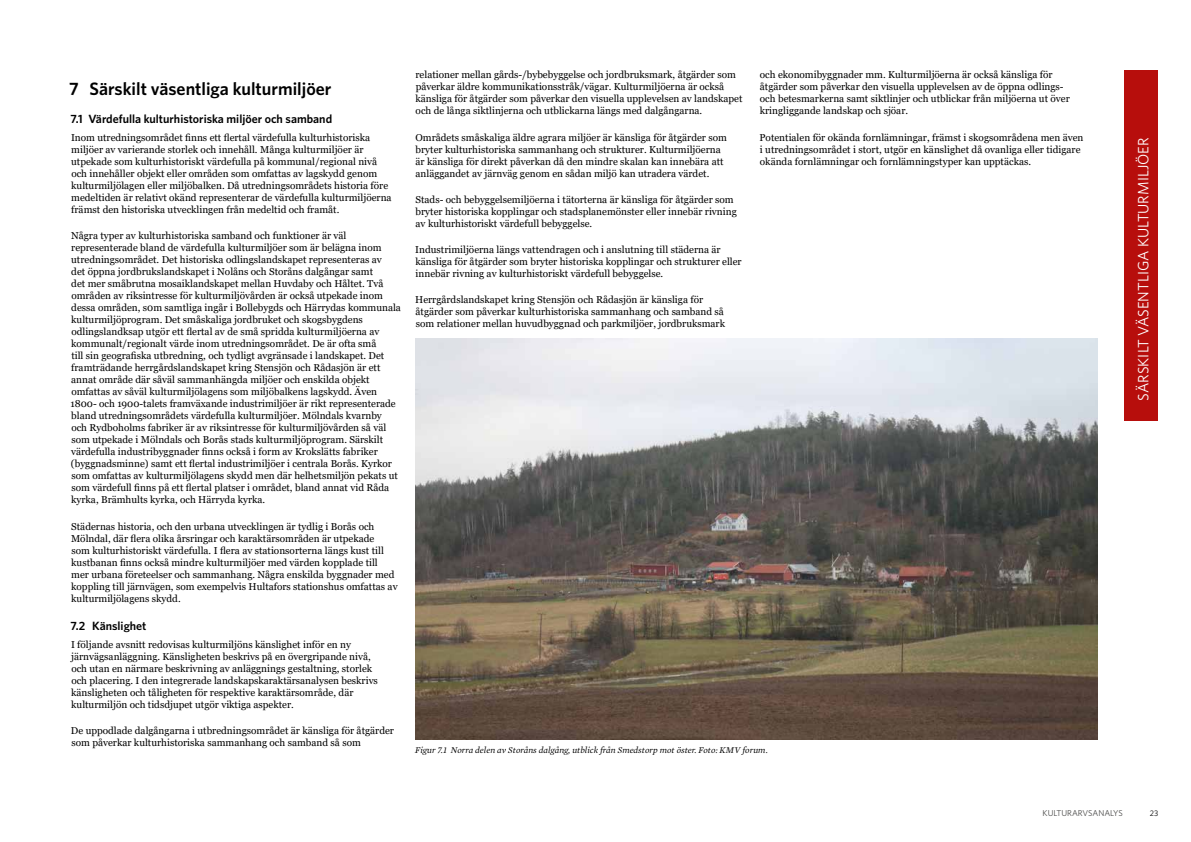
<style>
.page{position:relative;width:1191px;height:842px;background:#fff}
.page>*{position:absolute;margin:0;border:0;box-sizing:border-box;transform-origin:0 0}
.t1{font:600 18px "Whitney";color:#000}
.t2{font:15px "A Whitney";color:#fff}
.t3{font:600 12px "Whitney";color:#000}
.t4{font:10px/12px "Georgia";color:#000}
.t5{font:italic 9px "Mercury Text G1";color:#000}
.t6{font:8.5px "A Whitney";color:#4a4a49}
.t7{font:8px "A Whitney";color:#000}
</style>
<div class="page">
<img style="left:416px;top:339px;width:681px;height:401px">
<div style="left:1124px;top:71px;width:33px;height:350px;background:#b70e0c"></div>
<h1 class="t1" style="left:69px;top:77px;width:264px">7 Särskilt väsentliga kulturmiljöer</h1>
<p class="t3" style="left:70px;top:111px;width:263px">7.1 Värdefulla kulturhistoriska miljöer och samband</p>
<p class="t4" style="left:71px;top:132px;width:322px">Inom utredningsområdet finns ett flertal värdefulla kulturhistoriska miljöer av varierande storlek och innehåll. Många kulturmiljöer är utpekade som kulturhistoriskt värdefulla på kommunal/regional nivå och innehåller objekt eller områden som omfattas av lagskydd genom kulturmiljölagen eller miljöbalken. Då utredningsområdets historia före medeltiden är relativt okänd representerar de värdefulla kulturmiljöerna främst den historiska utvecklingen från medeltid och framåt.</p>
<p class="t4" style="left:70px;top:230px;width:332px">Några typer av kulturhistoriska samband och funktioner är väl representerade bland de värdefulla kulturmiljöer som är belägna inom utredningsområdet. Det historiska odlingslandskapet representeras av<br>det öppna jordbrukslandskapet i Nolåns och Storåns dalgångar samt<br>det mer småbrutna mosaiklandskapet mellan Huvdaby och Håltet. Två områden av riksintresse för kulturmiljövården är också utpekade inom dessa områden, s0m samtliga ingår i Bollebygds och Härrydas kommunala kulturmiljöprogram. Det småskaliga jordbruket och skogsbygdens odlingslandksap utgör ett flertal av de små spridda kulturmiljöerna av kommunalt/regionalt värde inom utredningsområdet. De är ofta små<br>till sin geografiska utbredning, och tydligt avgränsade i landskapet. Det framträdande herrgårdslandskapet kring Stensjön och Rådasjön är ett annat område där såväl sammanhängda miljöer och enskilda objekt omfattas av såväl kulturmiljölagens som miljöbalkens lagskydd. Även 1800- och 1900-talets framväxande industrimiljöer är rikt representerade bland utredningsområdets värdefulla kulturmiljöer. Mölndals kvarnby<br>och Rydboholms fabriker är av riksintresse för kulturmiljövården så väl som utpekade i Mölndals och Borås stads kulturmiljöprogram. Särskilt värdefulla industribyggnader finns också i form av Krokslätts fabriker (byggnadsminne) samt ett flertal industrimiljöer i centrala Borås. Kyrkor som omfattas av kulturmiljölagens skydd men där helhetsmiljön pekats ut som värdefull finns på ett flertal platser i området, bland annat vid Råda kyrka, Brämhults kyrka, och Härryda kyrka.</p>
<p class="t4" style="left:71px;top:520px;width:328px">Städernas historia, och den urbana utvecklingen är tydlig i Borås och Mölndal, där flera olika årsringar och karaktärsområden är utpekade<br>som kulturhistoriskt värdefulla. I flera av stationsorterna längs kust till kustbanan finns också mindre kulturmiljöer med värden kopplade till mer urbana företeelser och sammanhang. Några enskilda byggnader med koppling till järnvägen, som exempelvis Hultafors stationshus omfattas av kulturmiljölagens skydd.</p>
<p class="t3" style="left:70px;top:618px;width:78px">7.2 Känslighet</p>
<p class="t4" style="left:71px;top:638px;width:308px">I följande avsnitt redovisas kulturmiljöns känslighet inför en ny järnvägsanläggning. Känsligheten beskrivs på en övergripande nivå, och utan en närmare beskrivning av anläggnings gestaltning, storlek och placering. I den integrerade landskapskaraktärsanalysen beskrivs känsligheten och tåligheten för respektive karaktärsområde, där kulturmiljön och tidsdjupet utgör viktiga aspekter.</p>
<p class="t4" style="left:71px;top:725px;width:324px">De uppodlade dalgångarna i utbredningsområdet är känsliga för åtgärder som påverkar kulturhistoriska sammanhang och samband så som</p>
<p class="t4" style="left:415px;top:69px;width:328px">relationer mellan gårds-/bybebyggelse och jordbruksmark, åtgärder som påverkar äldre kommunikationsstråk/vägar. Kulturmiljöerna är också känsliga för åtgärder som påverkar den visuella upplevelsen av landskapet och de långa siktlinjerna och utblickarna längs med dalgångarna.</p>
<p class="t4" style="left:415px;top:131px;width:313px">Områdets småskaliga äldre agrara miljöer är känsliga för åtgärder som bryter kulturhistoriska sammanhang och strukturer. Kulturmiljöerna är känsliga för direkt påverkan då den mindre skalan kan innebära att anläggandet av järnväg genom en sådan miljö kan utradera värdet.</p>
<p class="t4" style="left:415px;top:194px;width:323px">Stads- och bebyggelsemiljöerna i tätorterna är känsliga för åtgärder som bryter historiska kopplingar och stadsplanemönster eller innebär rivning av kulturhistoriskt värdefull bebyggelse.</p>
<p class="t4" style="left:415px;top:244px;width:328px">Industrimiljöerna längs vattendragen och i anslutning till städerna är känsliga för åtgärder som bryter historiska kopplingar och strukturer eller innebär rivning av kulturhistoriskt värdefull bebyggelse.</p>
<p class="t4" style="left:415px;top:294px;width:311px">Herrgårdslandskapet kring Stensjön och Rådasjön är känsliga för åtgärder som påverkar kulturhistoriska sammanhang och samband så som relationer mellan huvudbyggnad och parkmiljöer, jordbruksmark</p>
<p class="t4" style="left:760px;top:69px;width:311px">och ekonomibyggnader mm. Kulturmiljöerna är också känsliga för åtgärder som påverkar den visuella upplevelsen av de öppna odlings&shy;och betesmarkerna samt siktlinjer och utblickar från miljöerna ut över kringliggande landskap och sjöar.</p>
<p class="t4" style="left:759px;top:131px;width:325px">Potentialen för okända fornlämningar, främst i skogsområdena men även i utredningsområdet i stort, utgör en känslighet då ovanliga eller tidigare okända fornlämningar och fornlämningstyper kan upptäckas.</p>
<p class="t5" style="left:415px;top:743px;width:354px">Figur 7.1 Norra delen av Storåns dalgång, utblick från Smedstorp mot öster. Foto: KMV forum.</p>
<h2 class="t2" style="left:1135px;top:401px;width:265px;rotate:-90deg">SÄRSKILT VÄSENTLIGA KULTURMILJÖER</h2>
<h2 class="t2" style="left:1135px;top:400px;width:101px;rotate:-90deg">KAPITE NAMN</h2>
<p class="t6" style="left:1042px;top:808px;width:82px">KULTURARVSANALYS</p>
<p class="t7" style="left:1149px;top:809px;width:10px">23</p>
</div>
